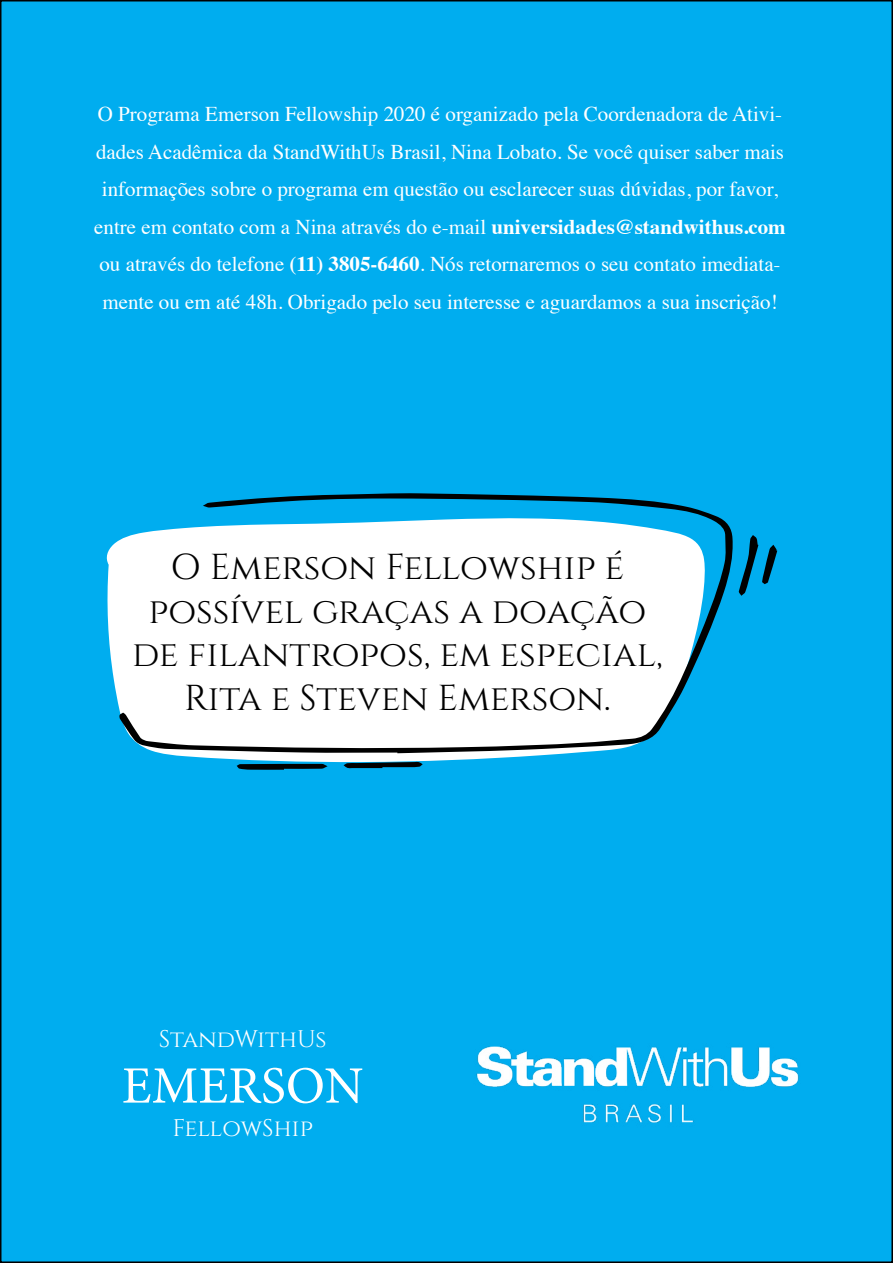
<style>
.page{position:relative;width:893px;height:1263px;background:#fff}
.page>*{position:absolute;margin:0;border:0;box-sizing:border-box;transform-origin:0 0}
.t1{font:52.5px "Minion Pro";color:#fff}
.t2{font:36px/43.5px "Cinzel";color:#000;text-align:center}
.t3{font:24px "Cinzel";color:#fff}
.t4{font:21px/37.5px "Times";color:#fff;text-align:center}
.s1{font-weight:700}
</style>
<div class="page">
<div style="left:1px;top:1px;width:891px;height:1261px;background:#00adef"></div>
<img style="left:476px;top:1046px;width:323px;height:77px">
<svg style="left:106px;top:540px;width:465px;height:222px;fill:#fff"></svg>
<svg style="left:119px;top:493px;width:614px;height:260px;fill:#fff"></svg>
<svg style="left:237px;top:764px;width:91px;height:6px"></svg>
<svg style="left:344px;top:762px;width:79px;height:6px"></svg>
<svg style="left:738px;top:535px;width:39px;height:61px"></svg>
<p class="t4" style="left:94px;top:94px;width:693px">O Programa Emerson Fellowship 2020 é organizado pela Coordenadora de Ativi&shy;dades Acadêmica da StandWithUs Brasil, Nina Lobato. Se você quiser saber mais informações sobre o programa em questão ou esclarecer suas dúvidas, por favor, entre em contato com a Nina através do e-mail <span class="s1">universidades@standwithus.com </span>ou através do telefone <span class="s1">(11) 3805-6460</span>. Nós retornaremos o seu contato imediata&shy;mente ou em até 48h. Obrigado pelo seu interesse e aguardamos a sua inscrição!</p>
<h2 class="t2" style="left:132px;top:545px;width:532px">O Emerson Fellowship é possível graças a doação de filantropos, em especial,<br>Rita e Steven Emerson.</h2>
<p class="t3" style="left:159px;top:1025px;width:169px">StandWithUs</p>
<h1 class="t1" style="left:122px;top:1051px;width:243px">EMERSON</h1>
<p class="t3" style="left:172px;top:1114px;width:142px">FellowShip</p>
</div>
